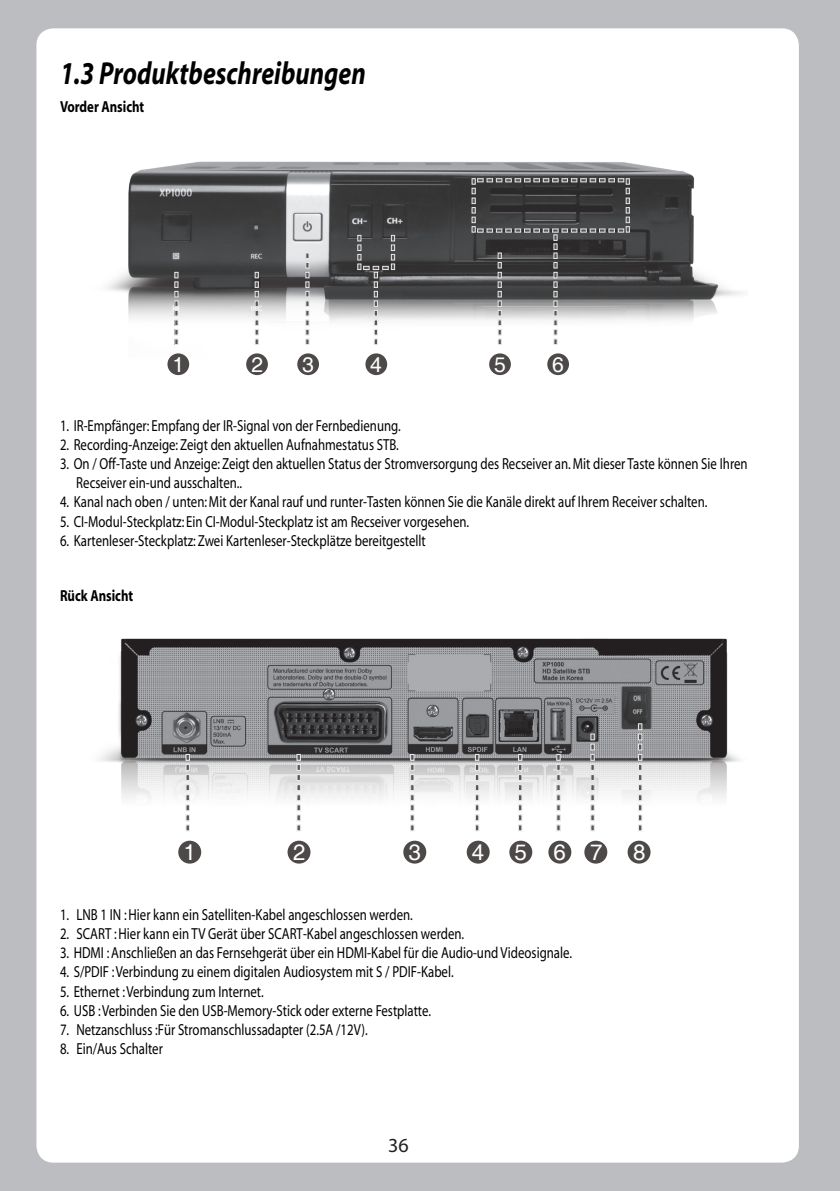
<style>
.page{position:relative;width:840px;height:1191px;background:#fff}
.page>*{position:absolute;margin:0;border:0;box-sizing:border-box;transform-origin:0 0}
.t1{font:italic 700 32px "Myriad";color:#000;scale:.8 1}
.t2{font:22.2px "Helvetica";color:#fff}
.t3{font:21px "Helvetica";color:#fff}
.t4{font:20px "Myriad";color:#231f20}
.t5{font:16px "Myriad";color:#000;scale:.8 1}
.t6{font:700 16px "Myriad";color:#000;scale:.8 1}
</style>
<div class="page">
<div style="left:0;top:0;width:838px;height:1191px;background:#bcbdc0"></div>
<div style="left:36px;top:28px;width:762px;height:1134px;background:#fff;border-radius:17px"></div>
<img style="left:107px;top:161px;width:636px;height:215px">
<div style="left:547px;top:353px;width:21px;height:22px;background:#4c4948;border-radius:50%"></div>
<svg style="left:174px;top:272px;width:4px;height:73px"></svg>
<svg style="left:254px;top:272px;width:5px;height:73px"></svg>
<svg style="left:357px;top:235px;width:38px;height:110px"></svg>
<svg style="left:471px;top:178px;width:158px;height:167px;background:#707071"></svg>
<svg style="left:305px;top:252px;width:4px;height:93px"></svg>
<div style="left:167px;top:353px;width:22px;height:22px;background:#4c4948;border-radius:50%"></div>
<div style="left:246px;top:353px;width:22px;height:22px;background:#4c4948;border-radius:50%"></div>
<div style="left:297px;top:353px;width:22px;height:22px;background:#4c4948;border-radius:50%"></div>
<div style="left:365px;top:353px;width:22px;height:22px;background:#4c4948;border-radius:50%"></div>
<div style="left:489px;top:353px;width:21px;height:22px;background:#4c4948;border-radius:50%"></div>
<img style="left:99px;top:638px;width:641px;height:209px">
<svg style="left:185px;top:754px;width:5px;height:77px"></svg>
<svg style="left:296px;top:754px;width:5px;height:77px"></svg>
<svg style="left:410px;top:754px;width:4px;height:77px"></svg>
<svg style="left:474px;top:754px;width:5px;height:77px"></svg>
<svg style="left:517px;top:754px;width:5px;height:77px"></svg>
<svg style="left:556px;top:754px;width:4px;height:77px"></svg>
<svg style="left:590px;top:733px;width:4px;height:98px"></svg>
<svg style="left:637px;top:723px;width:5px;height:108px"></svg>
<div style="left:178px;top:840px;width:23px;height:23px;background:#4c4948;border-radius:50%"></div>
<div style="left:287px;top:840px;width:23px;height:23px;background:#4c4948;border-radius:50%"></div>
<div style="left:403px;top:840px;width:23px;height:23px;background:#4c4948;border-radius:50%"></div>
<div style="left:466px;top:840px;width:23px;height:23px;background:#4c4948;border-radius:50%"></div>
<div style="left:509px;top:840px;width:23px;height:23px;background:#4c4948;border-radius:50%"></div>
<div style="left:548px;top:840px;width:23px;height:23px;background:#4c4948;border-radius:50%"></div>
<div style="left:584px;top:840px;width:23px;height:23px;background:#4c4948;border-radius:50%"></div>
<div style="left:627px;top:840px;width:23px;height:23px;background:#4c4948;border-radius:50%"></div>
<p class="t1" style="left:60px;top:57px;width:383px">1.3 Produktbeschreibungen</p>
<p class="t6" style="left:60px;top:98px;width:107px">Vorder Ansicht</p>
<p class="t3" style="left:172px;top:352px;width:13px">1</p>
<p class="t3" style="left:251px;top:352px;width:13px">2</p>
<p class="t3" style="left:302px;top:352px;width:13px">3</p>
<p class="t3" style="left:370px;top:352px;width:13px">4</p>
<p class="t3" style="left:493px;top:352px;width:13px">5</p>
<p class="t3" style="left:552px;top:352px;width:13px">6</p>
<p class="t5" style="left:60px;top:417px;width:427px">1. IR-Empfänger: Empfang der IR-Signal von der Fernbedienung.</p>
<p class="t5" style="left:60px;top:436px;width:425px">2. Recording-Anzeige: Zeigt den aktuellen Aufnahmestatus STB.</p>
<p class="t5" style="left:60px;top:456px;width:860px">3. On / Off-Taste und Anzeige: Zeigt den aktuellen Status der Stromversorgung des Recseiver an. Mit dieser Taste können Sie Ihren</p>
<p class="t5" style="left:76px;top:475px;width:209px">Recseiver ein-und ausschalten..</p>
<p class="t5" style="left:60px;top:494px;width:810px">4. Kanal nach oben / unten: Mit der Kanal rauf und runter-Tasten können Sie die Kanäle direkt auf Ihrem Receiver schalten.</p>
<p class="t5" style="left:60px;top:513px;width:512px">5. CI-Modul-Steckplatz: Ein CI-Modul-Steckplatz ist am Recseiver vorgesehen.</p>
<p class="t5" style="left:60px;top:532px;width:458px">6. Kartenleser-Steckplatz: Zwei Kartenleser-Steckplätze bereitgestellt</p>
<p class="t6" style="left:60px;top:587px;width:93px">Rück Ansicht</p>
<p class="t2" style="left:183px;top:839px;width:14px">1</p>
<p class="t2" style="left:293px;top:839px;width:14px">2</p>
<p class="t2" style="left:408px;top:839px;width:14px">3</p>
<p class="t2" style="left:471px;top:839px;width:14px">4</p>
<p class="t2" style="left:514px;top:839px;width:89px">567</p>
<p class="t2" style="left:633px;top:839px;width:14px">8</p>
<p class="t5" style="left:60px;top:906px;width:442px">1. LNB 1 IN : Hier kann ein Satelliten-Kabel angeschlossen werden.</p>
<p class="t5" style="left:60px;top:925px;width:506px">2. SCART : Hier kann ein TV Gerät über SCART-Kabel angeschlossen werden.</p>
<p class="t5" style="left:60px;top:945px;width:641px">3. HDMI : Anschließen an das Fernsehgerät über ein HDMI-Kabel für die Audio-und Videosignale.</p>
<p class="t5" style="left:60px;top:964px;width:493px">4. S/PDIF : Verbindung zu einem digitalen Audiosystem mit S / PDIF-Kabel.</p>
<p class="t5" style="left:60px;top:983px;width:256px">5. Ethernet : Verbindung zum Internet.</p>
<p class="t5" style="left:60px;top:1002px;width:465px">6. USB : Verbinden Sie den USB-Memory-Stick oder externe Festplatte.</p>
<p class="t5" style="left:60px;top:1021px;width:386px">7. Netzanschluss :Für Stromanschlussadapter (2.5A /12V).</p>
<p class="t5" style="left:60px;top:1041px;width:130px">8. Ein/Aus Schalter</p>
<p class="t4" style="left:388px;top:1135px;width:22px">36</p>
</div>
